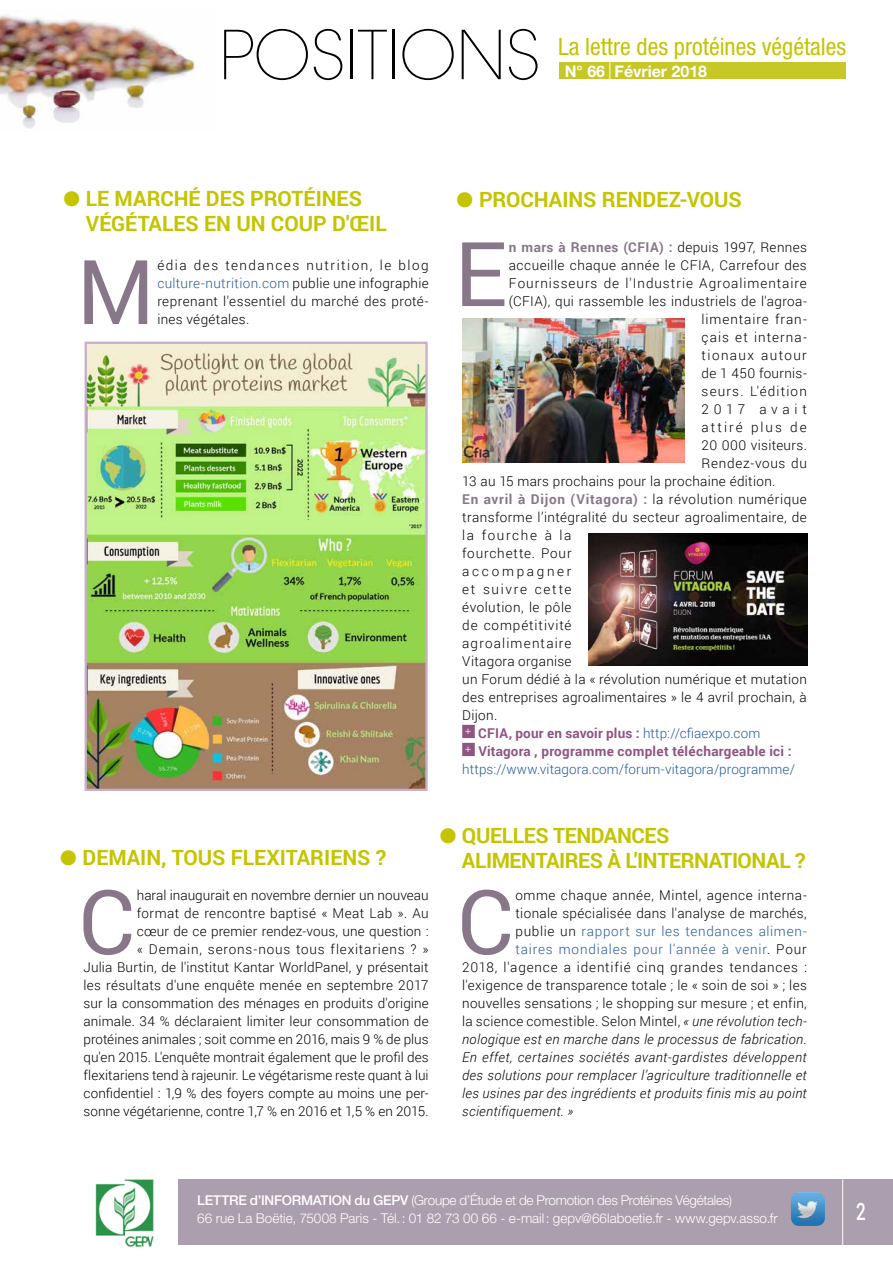
<style>
.page{position:relative;width:893px;height:1263px;background:#fff}
.page>*{position:absolute;margin:0;border:0;box-sizing:border-box;transform-origin:0 0}
.t1{font:89.4px "Roboto";color:#877789}
.t2{font:200 66.75px "ITC Avant Garde Std";color:#000}
.t3{font:condensed 24px "Helvetica Neue LT Std";color:#c4c400}
.t4{font:500 24px "Roboto";color:#fff;scale:.71 1}
.t5{font:700 21px/25.2px "Roboto";letter-spacing:-.005em;color:#c4c400}
.t6{font:700 15.9px "Helvetica Neue LT Std";color:#fff}
.t7{font:300 13.5px/18px "Roboto";letter-spacing:.025em;color:#000;text-align:right}
.t8{font:italic 300 13.5px "Roboto";letter-spacing:.025em;color:#000}
.t9{font:300 13.5px/18px "Helvetica Neue LT Std";letter-spacing:-.015em;color:#fff}
.t10{font:700 13.5px "Roboto";letter-spacing:.02em;color:#905482}
.t11{font:700 13.5px "Roboto";letter-spacing:.045em;color:#877789}
.t12{font:300 13.5px "Roboto";letter-spacing:.05em;color:#275b9b}
.t13{font:300 13.5px "Roboto";letter-spacing:.075em;color:#000}
.t14{font:300 13.5px "Roboto";letter-spacing:.005em;color:#275b9b}
.t15{font:300 13.5px "Roboto";letter-spacing:.06em;color:#000}
.t16{font:300 13.5px "Roboto";letter-spacing:.07em;color:#000}
.t17{font:300 13.5px "Roboto";letter-spacing:.085em;color:#000}
.t18{font:300 13.5px "Roboto";letter-spacing:.065em;color:#000}
.t19{font:300 13.5px "Roboto";letter-spacing:.105em;color:#000}
.t20{font:300 13.5px "Roboto";letter-spacing:.05em;color:#000}
.t21{font:300 13.5px "Roboto";letter-spacing:.13em;color:#000}
.t22{font:300 13.5px "Roboto";letter-spacing:.145em;color:#000}
.t23{font:300 13.5px "Roboto";letter-spacing:.12em;color:#000}
.t24{font:300 13.5px "Roboto";letter-spacing:.2em;color:#000}
.t25{font:300 13.5px "Roboto";letter-spacing:.35em;color:#000}
.s1{color:#275b9b}
.s2{font-weight:300;color:#000}
.s3{font-weight:300;color:#275b9b}
.s4{color:#000}
.s5{font-style:italic}
.s6{font-weight:500}
</style>
<div class="page">
<div style="left:179px;top:1179px;width:714px;height:66px;background:#ab9eae"></div>
<hr style="left:842px;top:1179px;width:1px;height:84px;background:#fff">
<img style="left:791px;top:1192px;width:34px;height:34px">
<img style="left:95px;top:1179px;width:59px;height:67px">
<div style="left:559px;top:62px;width:287px;height:17px;background:#c8c728"></div>
<svg style="left:610px;top:62px;width:1px;height:17px"></svg>
<img style="left:0;top:14px;width:195px;height:114px">
<div style="left:462px;top:725px;width:13px;height:13px;background:#905482"></div>
<div style="left:462px;top:743px;width:13px;height:13px;background:#905482"></div>
<img style="left:462px;top:319px;width:223px;height:143px">
<img style="left:589px;top:533px;width:219px;height:132px">
<img style="left:88px;top:345px;width:337px;height:443px">
<div style="left:85px;top:342px;width:343px;height:449px;border:2px solid #c7aec9"></div>
<h2 class="t2" style="left:220px;top:16px;width:322px">POSITIONS</h2>
<h3 class="t3" style="left:558px;top:32px;width:290px">La lettre des protéines végétales</h3>
<p class="t6" style="left:565px;top:62px;width:144px">N° 66 Février 2018</p>
<h3 class="t5" style="left:86px;top:185px;width:302px;text-indent:-22px">● LE MARCHÉ DES PROTÉINES<br>VÉGÉTALES EN UN COUP D'ŒIL</h3>
<h1 class="t1" style="left:77px;top:229px;width:80px">M</h1>
<p class="t7" style="left:157px;top:256px;width:273px;text-align:justify">édia des tendances nutrition, le blog <span class="s1">culture-nutrition.com</span> publie une infographie reprenant l'essentiel du marché des proté&shy;ines végétales.</p>
<h3 class="t5" style="left:457px;top:186px;width:287px">● PROCHAINS RENDEZ-VOUS</h3>
<h1 class="t1" style="left:454px;top:211px;width:54px">E</h1>
<p class="t11" style="left:509px;top:238px;width:299px">n mars à Rennes (CFIA) : <span class="s2">depuis 1997, Rennes</span></p>
<p class="t7" style="left:509px;top:256px;width:299px">accueille chaque année le CFIA, Carrefour des</p>
<p class="t13" style="left:509px;top:274px;width:299px">Fournisseurs de l'Industrie Agroalimentaire</p>
<p class="t7" style="left:509px;top:292px;width:299px">(CFIA), qui rassemble les industriels de l'agroa-</p>
<p class="t16" style="left:702px;top:310px;width:107px">limentaire fran-</p>
<p class="t13" style="left:702px;top:328px;width:107px">çais et interna-</p>
<p class="t19" style="left:702px;top:346px;width:107px">tionaux autour</p>
<p class="t7" style="left:702px;top:364px;width:107px">de 1 450 fournis-</p>
<p class="t17" style="left:702px;top:382px;width:107px">seurs. L'édition</p>
<p class="t25" style="left:702px;top:400px;width:107px">2017 avait</p>
<p class="t22" style="left:702px;top:418px;width:107px">attiré plus de</p>
<p class="t7" style="left:702px;top:436px;width:107px">20 000 visiteurs.</p>
<p class="t20" style="left:702px;top:454px;width:107px">Rendez-vous du</p>
<p class="t7" style="left:462px;top:472px;width:315px">13 au 15 mars prochains pour la prochaine édition.</p>
<p class="t11" style="left:462px;top:490px;width:346px">En avril à Dijon (Vitagora) : <span class="s2">la révolution numérique</span></p>
<p class="t7" style="left:462px;top:508px;width:346px">transforme l’intégralité du secteur agroalimentaire, de</p>
<p class="t23" style="left:462px;top:526px;width:111px">la fourche à la</p>
<p class="t18" style="left:462px;top:544px;width:111px">fourchette. Pour</p>
<p class="t24" style="left:462px;top:562px;width:111px">accompagner</p>
<p class="t21" style="left:462px;top:580px;width:111px">et suivre cette</p>
<p class="t7" style="left:462px;top:598px;width:111px">évolution, le pôle</p>
<p class="t16" style="left:462px;top:616px;width:111px">de compétitivité</p>
<p class="t17" style="left:462px;top:634px;width:111px">agroalimentaire</p>
<p class="t7" style="left:462px;top:652px;width:111px">Vitagora organise</p>
<p class="t7" style="left:462px;top:670px;width:346px">un Forum dédié à la « révolution numérique et mutation</p>
<p class="t7" style="left:462px;top:688px;width:346px">des entreprises agroalimentaires » le 4 avril prochain, à</p>
<p class="t7" style="left:462px;top:706px;width:37px">Dijon.</p>
<p class="t10" style="left:465px;top:724px;width:297px"><sup>+</sup> CFIA, pour en savoir plus : <span class="s3">http://cfiaexpo.com</span></p>
<p class="t10" style="left:465px;top:742px;width:328px"><sup>+</sup> Vitagora , programme complet téléchargeable ici :</p>
<p class="t14" style="left:462px;top:760px;width:334px">https://www.vitagora.com/forum-vitagora/programme/</p>
<h3 class="t5" style="left:60px;top:844px;width:328px">● DEMAIN, TOUS FLEXITARIENS ?</h3>
<h1 class="t1" style="left:78px;top:859px;width:58px">C</h1>
<p class="t7" style="left:84px;top:886px;width:347px">haral inaugurait en novembre dernier un nouveau<br>format de rencontre baptisé « Meat Lab ». Au<br>cœur de ce premier rendez-vous, une question :<br>« Demain, serons-nous tous flexitariens ? »<br>Julia Burtin, de l'institut Kantar WorldPanel, y présentait les résultats d'une enquête menée en septembre 2017 sur la consommation des ménages en produits d'origine animale. 34 % déclaraient limiter leur consommation de protéines animales ; soit comme en 2016, mais 9 % de plus qu'en 2015. L'enquête montrait également que le profil des flexitariens tend à rajeunir. Le végétarisme reste quant à lui confidentiel : 1,9 % des foyers compte au moins une per&shy;sonne végétarienne, contre 1,7 % en 2016 et 1,5 % en 2015.</p>
<h3 class="t5" style="left:462px;top:822px;width:345px;text-indent:-22px">● QUELLES TENDANCES<br>ALIMENTAIRES À L'INTERNATIONAL ?</h3>
<h1 class="t1" style="left:457px;top:859px;width:58px">C</h1>
<p class="t7" style="left:515px;top:886px;width:293px">omme chaque année, Mintel, agence interna-</p>
<p class="t7" style="left:515px;top:904px;width:293px">tionale spécialisée dans l'analyse de marchés,</p>
<p class="t12" style="left:515px;top:922px;width:293px"><span class="s4">publie un</span> rapport sur les tendances alimen-</p>
<p class="t12" style="left:515px;top:940px;width:293px">taires mondiales pour l'année à venir<span class="s4">. Pour</span></p>
<p class="t15" style="left:462px;top:958px;width:346px">2018, l'agence a identifié cinq grandes tendances :</p>
<p class="t7" style="left:462px;top:976px;width:346px">l'exigence de transparence totale ; le « soin de soi » ; les</p>
<p class="t7" style="left:462px;top:994px;width:346px">nouvelles sensations ; le shopping sur mesure ; et enfin,</p>
<p class="t7" style="left:462px;top:1012px;width:346px">la science comestible. Selon Mintel, <span class="s5">« une révolution tech-</span></p>
<p class="t8" style="left:462px;top:1030px;width:346px">nologique est en marche dans le processus de fabrication.</p>
<p class="t8" style="left:462px;top:1048px;width:346px">En effet, certaines sociétés avant-gardistes développent</p>
<p class="t8" style="left:462px;top:1066px;width:346px">des solutions pour remplacer l’agriculture traditionnelle et</p>
<p class="t8" style="left:462px;top:1084px;width:346px">les usines par des ingrédients et produits finis mis au point</p>
<p class="t8" style="left:462px;top:1102px;width:113px">scientifiquement. »</p>
<p class="t9" style="left:197px;top:1191px;width:582px"><span class="s6">LETTRE d’INFORMATION du GEPV</span> (Groupe d’Étude et de Promotion des Protéines Végétales)<br>66 rue La Boëtie, 75008 Paris - Tél.: 01 82 73 00 66 - e-mail: gepv@66laboetie.fr - www.gepv.asso.fr</p>
<h3 class="t4" style="left:856px;top:1195px;width:15px">2</h3>
</div>
